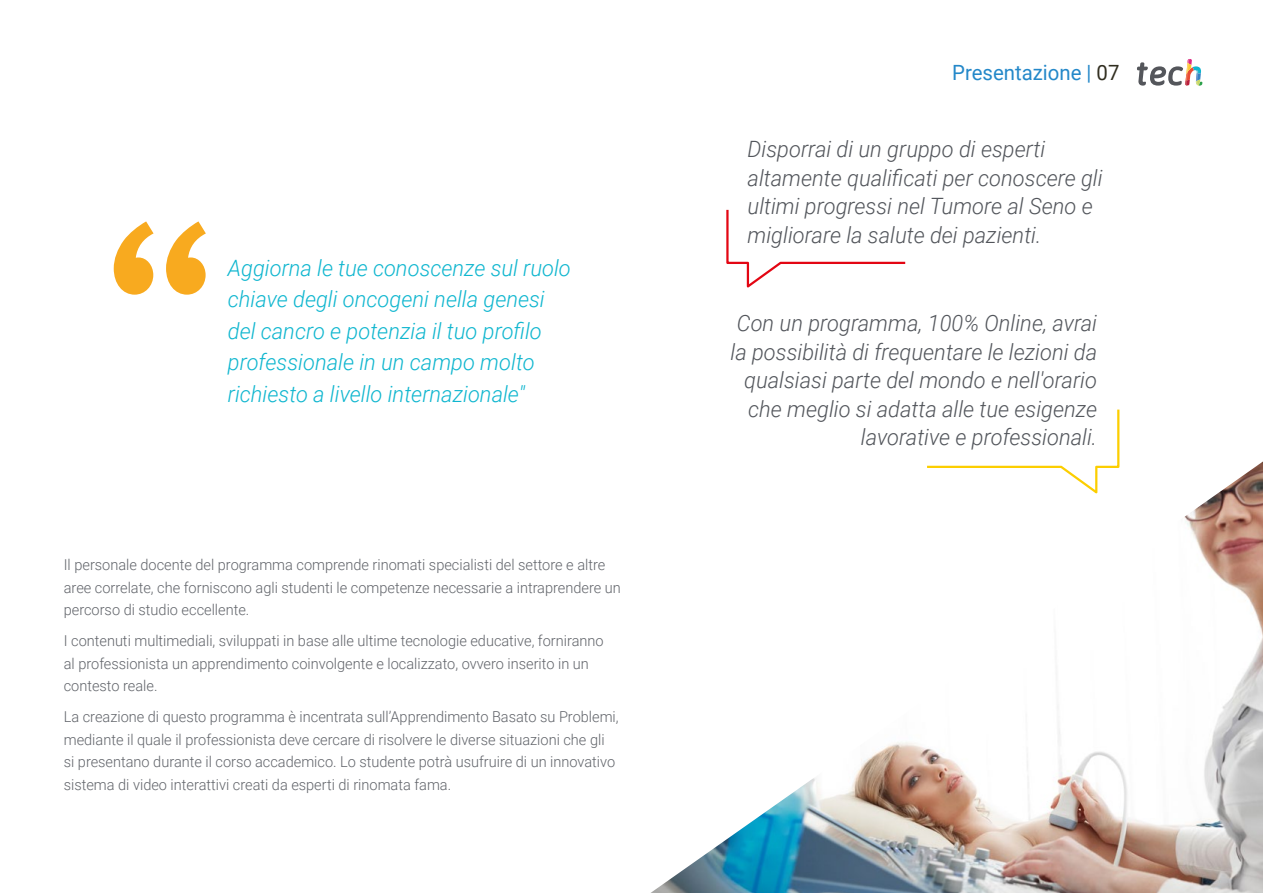
<style>
.page{position:relative;width:1263px;height:893px;background:#fff}
.page>*{position:absolute;margin:0;border:0;box-sizing:border-box;transform-origin:0 0}
.t1{font:italic 300 22.5px/28.5px "Roboto";color:#52555b;text-align:right}
.t2{font:italic 300 22.5px/31.5px "Roboto";color:#0fb6cf}
.t3{font:21px "Roboto";color:#2488c9}
.t4{font:300 15px/22.5px "Roboto";color:#61646a}
.s1{color:#312e20}
</style>
<div class="page">
<svg style="left:114px;top:221px;width:92px;height:74px"></svg>
<svg style="left:1117px;top:409px;width:3px;height:52px"></svg>
<img style="left:651px;top:461px;width:612px;height:432px">
<svg style="left:726px;top:209px;width:180px;height:79px"></svg>
<svg style="left:1137px;top:59px;width:65px;height:27px"></svg>
<h1 class="t2" style="left:228px;top:251px;width:345px">Aggiorna le tue conoscenze sul ruolo chiave degli oncogeni nella genesi del cancro e potenzia il tuo profilo professionale in un campo molto richiesto a livello internazionale"</h1>
<p class="t4" style="left:64px;top:553px;width:558px">Il personale docente del programma comprende rinomati specialisti del settore e altre aree correlate, che forniscono agli studenti le competenze necessarie a intraprendere un percorso di studio eccellente.</p>
<p class="t4" style="left:64px;top:629px;width:541px">I contenuti multimediali, sviluppati in base alle ultime tecnologie educative, forniranno al professionista un apprendimento coinvolgente e localizzato, ovvero inserito in un contesto reale.</p>
<p class="t4" style="left:64px;top:705px;width:556px">La creazione di questo programma è incentrata sull’Apprendimento Basato su Problemi, mediante il quale il professionista deve cercare di risolvere le diverse situazioni che gli si presentano durante il corso accademico. Lo studente potrà usufruire di un innovativo sistema di video interattivi creati da esperti di rinomata fama.</p>
<h2 class="t3" style="left:952px;top:57px;width:169px">Presentazione | <span class="s1">07</span></h2>
<h1 class="t1" style="left:747px;top:134px;width:356px;text-align:left">Disporrai di un gruppo di esperti altamente qualificati per conoscere gli ultimi progressi nel Tumore al Seno e migliorare la salute dei pazienti.</h1>
<h1 class="t1" style="left:731px;top:308px;width:368px">Con un programma, 100% Online, avrai la possibilità di frequentare le lezioni da qualsiasi parte del mondo e nell'orario che meglio si adatta alle tue esigenze lavorative e professionali.</h1>
</div>
